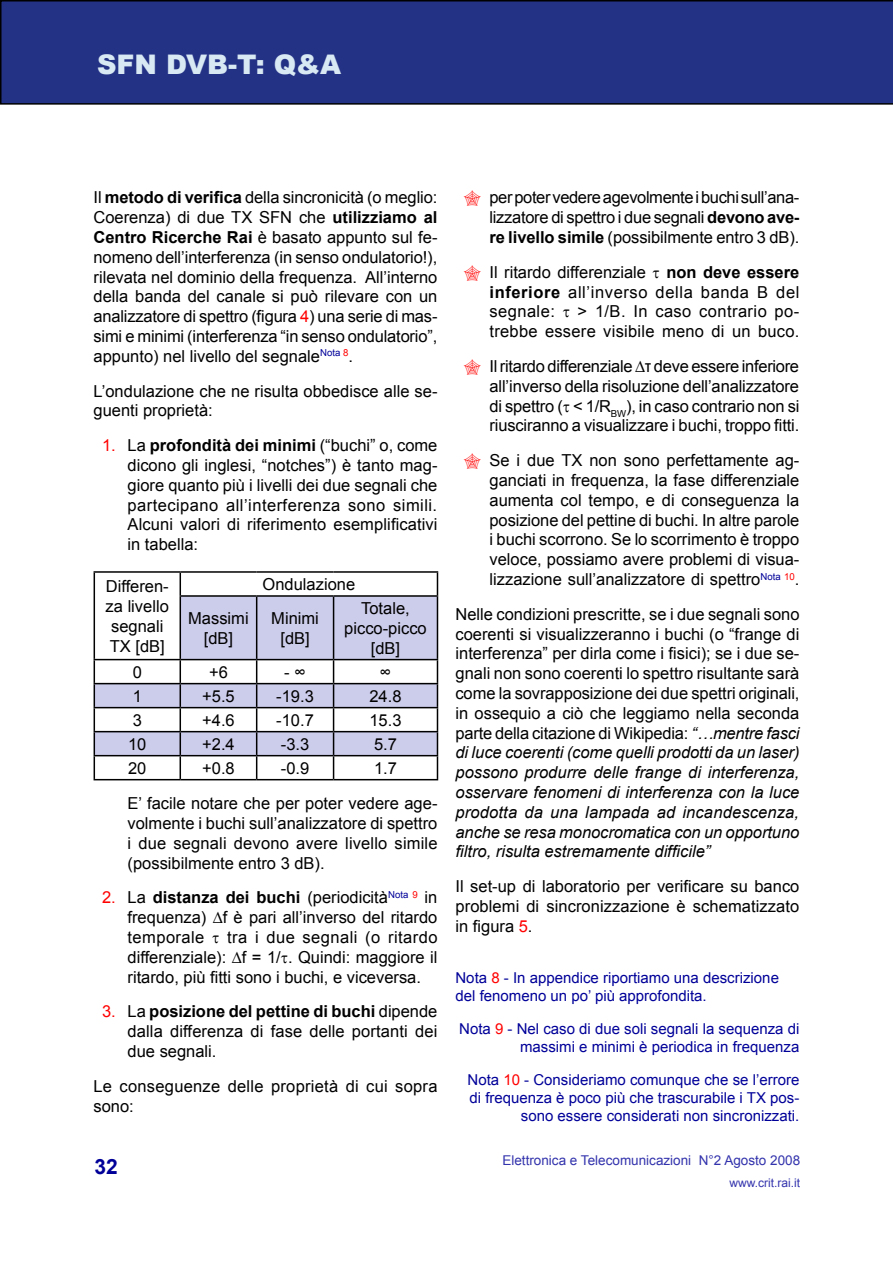
<style>
.page{position:relative;width:893px;height:1263px;background:#fff}
.page>*{position:absolute;margin:0;border:0;box-sizing:border-box;transform-origin:0 0}
.t1{font:900 27px "Arial";color:#d8e9f4}
.t2{font:700 21px "Arial";color:#009}
.t3{font:16.5px/19.8px "Arial";color:#000;text-align:justify}
.t4{font:16.5px "Arial";color:#f00}
.t5{font:15px/18px "Arial";color:#009;text-align:right}
.t6{font:13.5px "Arial";color:#3333ad}
.t7{font:12px "Arial";color:#3333ad}
.s1{font-weight:700}
.s2{color:#f00}
.s3{font-style:italic}
</style>
<div class="page">
<div style="left:0;top:0;width:892px;height:105px;background:#243285"></div>
<svg style="left:892px;top:0;width:1px;height:105px"></svg>
<svg style="left:95px;top:596px;width:342px;height:159px;fill:#cccceb"></svg>
<hr style="left:94px;top:571px;width:86px;height:2px;background:#000">
<svg style="left:94px;top:573px;width:1px;height:23px"></svg>
<hr style="left:180px;top:571px;width:77px;height:2px;background:#000">
<svg style="left:180px;top:573px;width:1px;height:22px"></svg>
<hr style="left:257px;top:571px;width:77px;height:2px;background:#000">
<hr style="left:334px;top:571px;width:104px;height:2px;background:#000">
<svg style="left:437px;top:573px;width:1px;height:22px"></svg>
<hr style="left:94px;top:596px;width:1px;height:63px;background:#000">
<hr style="left:180px;top:595px;width:77px;height:2px;background:#000">
<hr style="left:180px;top:597px;width:1px;height:62px;background:#000">
<hr style="left:257px;top:595px;width:77px;height:2px;background:#000">
<hr style="left:256px;top:597px;width:1px;height:62px;background:#000">
<hr style="left:334px;top:595px;width:104px;height:2px;background:#000">
<hr style="left:333px;top:597px;width:1px;height:62px;background:#000">
<hr style="left:437px;top:597px;width:1px;height:62px;background:#000">
<hr style="left:94px;top:659px;width:86px;height:1px;background:#000">
<hr style="left:180px;top:659px;width:77px;height:1px;background:#000">
<hr style="left:257px;top:659px;width:77px;height:1px;background:#000">
<hr style="left:334px;top:659px;width:104px;height:1px;background:#000">
<hr style="left:94px;top:683px;width:86px;height:1px;background:#000">
<hr style="left:180px;top:683px;width:77px;height:1px;background:#000">
<hr style="left:257px;top:683px;width:77px;height:1px;background:#000">
<hr style="left:334px;top:683px;width:104px;height:1px;background:#000">
<hr style="left:94px;top:707px;width:86px;height:1px;background:#000">
<hr style="left:180px;top:707px;width:77px;height:1px;background:#000">
<hr style="left:257px;top:707px;width:77px;height:1px;background:#000">
<hr style="left:334px;top:707px;width:104px;height:1px;background:#000">
<hr style="left:94px;top:731px;width:86px;height:1px;background:#000">
<hr style="left:180px;top:731px;width:77px;height:1px;background:#000">
<hr style="left:257px;top:731px;width:77px;height:1px;background:#000">
<hr style="left:334px;top:731px;width:104px;height:1px;background:#000">
<hr style="left:94px;top:755px;width:86px;height:1px;background:#000">
<svg style="left:94px;top:660px;width:1px;height:119px"></svg>
<hr style="left:180px;top:755px;width:77px;height:1px;background:#000">
<svg style="left:180px;top:660px;width:1px;height:119px"></svg>
<hr style="left:257px;top:755px;width:77px;height:1px;background:#000">
<svg style="left:256px;top:660px;width:1px;height:119px"></svg>
<hr style="left:334px;top:755px;width:104px;height:1px;background:#000">
<svg style="left:333px;top:660px;width:1px;height:119px"></svg>
<svg style="left:437px;top:660px;width:1px;height:119px"></svg>
<hr style="left:94px;top:779px;width:86px;height:1px;background:#000">
<hr style="left:180px;top:779px;width:77px;height:1px;background:#000">
<hr style="left:257px;top:779px;width:77px;height:1px;background:#000">
<hr style="left:334px;top:779px;width:104px;height:1px;background:#000">
<p class="t1" style="left:97px;top:45px;width:246px">SFN DVB-T: Q&amp;A</p>
<p class="t3" style="left:94px;top:188px;width:345px">Il <span class="s1">metodo di verifica</span> della sincronicità (o meglio:<br>Coerenza) di due TX SFN che <span class="s1">utilizziamo al Centro Ricerche Rai</span> è basato appunto sul fe&shy;nomeno dell’interferenza (in senso ondulatorio!), rilevata nel dominio della frequenza. All’interno della banda del canale si può rilevare con un analizzatore di spettro (figura <span class="s2">4</span>) una serie di mas&shy;simi e minimi (interferenza “in senso ondulatorio”, appunto) nel livello del segnale<sup>Nota</sup> <sup>8</sup>.</p>
<p class="t3" style="left:94px;top:381px;width:345px">L’ondulazione che ne risulta obbedisce alle se&shy;guenti proprietà:</p>
<p class="t3" style="left:128px;top:436px;width:311px">La <span class="s1">profondità dei minimi</span> (“buchi” o, come dicono gli inglesi, “notches”) è tanto mag&shy;giore quanto più i livelli dei due segnali che partecipano all’interferenza sono simili.<br>Alcuni valori di riferimento esemplificativi in tabella:</p>
<p class="t3" style="left:106px;top:577px;width:65px;text-align:center">Differen&shy;za livello segnali<br>TX [dB]</p>
<p class="t3" style="left:263px;top:574px;width:94px">Ondulazione</p>
<p class="t4" style="left:102px;top:435px;width:15px">1.</p>
<p class="t3" style="left:188px;top:608px;width:62px;text-align:center">Massimi [dB]</p>
<p class="t3" style="left:271px;top:608px;width:49px;text-align:center">Minimi [dB]</p>
<p class="t3" style="left:344px;top:598px;width:84px;text-align:center">Totale, picco-picco [dB]</p>
<p class="t3" style="left:133px;top:662px;width:11px">0</p>
<p class="t3" style="left:209px;top:662px;width:20px">+6</p>
<p class="t3" style="left:284px;top:662px;width:23px">- ∞</p>
<p class="t3" style="left:380px;top:662px;width:13px">∞</p>
<p class="t3" style="left:133px;top:686px;width:11px">1</p>
<p class="t3" style="left:202px;top:686px;width:34px">+5.5</p>
<p class="t3" style="left:276px;top:686px;width:39px">-19.3</p>
<p class="t3" style="left:369px;top:686px;width:34px">24.8</p>
<p class="t3" style="left:133px;top:710px;width:11px">3</p>
<p class="t3" style="left:202px;top:710px;width:34px">+4.6</p>
<p class="t3" style="left:276px;top:710px;width:39px">-10.7</p>
<p class="t3" style="left:369px;top:710px;width:34px">15.3</p>
<p class="t3" style="left:128px;top:734px;width:20px">10</p>
<p class="t3" style="left:202px;top:734px;width:34px">+2.4</p>
<p class="t3" style="left:281px;top:734px;width:30px">-3.3</p>
<p class="t3" style="left:374px;top:734px;width:24px">5.7</p>
<p class="t3" style="left:128px;top:758px;width:20px">20</p>
<p class="t3" style="left:202px;top:758px;width:34px">+0.8</p>
<p class="t3" style="left:281px;top:758px;width:30px">-0.9</p>
<p class="t3" style="left:128px;top:750px;width:311px;line-height:35.5px;text-indent:246px">1.7<br>E’ facile notare che per poter vedere age-</p>
<p class="t3" style="left:128px;top:813px;width:311px">volmente i buchi sull’analizzatore di spettro i due segnali devono avere livello simile (possibilmente entro 3 dB).</p>
<p class="t3" style="left:128px;top:888px;width:311px">La <span class="s1">distanza dei buchi</span> (periodicità<sup>Nota</sup> <sup>9</sup> in frequenza) ∆f è pari all’inverso del ritardo temporale</p>
<p class="t4" style="left:102px;top:887px;width:15px">2.</p>
<p class="t3" style="left:128px;top:927px;width:311px;text-indent:100px">tra i due segnali (o ritardo differenziale): ∆f = 1/ . Quindi: maggiore il ritardo, più fitti sono i buchi, e viceversa.</p>
<p class="t3" style="left:128px;top:1002px;width:311px">La <span class="s1">posizione del pettine di buchi</span> dipende dalla differenza di fase delle portanti dei due segnali.</p>
<p class="t3" style="left:94px;top:1076px;width:345px">Le conseguenze delle proprietà di cui sopra sono:</p>
<p class="t4" style="left:102px;top:1001px;width:15px">3.</p>
<p class="t2" style="left:95px;top:1153px;width:25px">32</p>
<p class="t3" style="left:489px;top:188px;width:311px">per poter vedere agevolmente i buchi sull’ana&shy;lizzatore di spettro i due segnali <span class="s1">devono ave&shy;re livello simile</span> (possibilmente entro 3 dB).</p>
<p class="t3" style="left:489px;top:262px;width:311px">Il ritardo differenziale <span class="s1">non deve essere inferiore</span> all’inverso della banda B del segnale:</p>
<p class="t3" style="left:489px;top:302px;width:311px;text-align:right">&gt; 1/B. In caso contrario po-<br>trebbe essere visibile meno di un buco.</p>
<p class="t3" style="left:489px;top:356px;width:311px">Il ritardo differenziale ∆τ deve essere inferiore all’inverso della risoluzione dell’analizzatore di spettro ( &lt; 1/R<sub>BW</sub>), in caso contrario non si riusciranno a visualizzare i buchi, troppo fitti.</p>
<p class="t3" style="left:489px;top:451px;width:311px">Se i due TX non sono perfettamente ag&shy;ganciati in frequenza, la fase differenziale aumenta col tempo, e di conseguenza la posizione del pettine di buchi. In altre parole i buchi scorrono. Se lo scorrimento è troppo veloce, possiamo avere problemi di visua&shy;lizzazione sull’analizzatore di spettro<sup>Nota</sup> <sup>10</sup>.</p>
<p class="t3" style="left:455px;top:604px;width:346px">Nelle condizioni prescritte, se i due segnali sono coerenti si visualizzeranno i buchi (o “frange di interferenza” per dirla come i fisici); se i due se&shy;gnali non sono coerenti lo spettro risultante sarà come la sovrapposizione dei due spettri originali, in ossequio a ciò che leggiamo nella seconda parte della citazione di Wikipedia: <span class="s3">“…mentre fasci di luce coerenti (come quelli prodotti da un laser) possono produrre delle frange di interferenza, osservare fenomeni di interferenza con la luce prodotta da una lampada ad incandescenza, anche se resa monocromatica con un opportuno filtro, risulta estremamente difficile”</span></p>
<p class="t3" style="left:455px;top:877px;width:345px">Il set-up di laboratorio per verificare su banco problemi di sincronizzazione è schematizzato in figura <span class="s2">5</span>.</p>
<p class="t5" style="left:455px;top:969px;width:325px;text-align:left">Nota <span class="s2">8</span> - In appendice riportiamo una descrizione del fenomeno un po’ più approfondita.</p>
<p class="t5" style="left:459px;top:1020px;width:342px">Nota <span class="s2">9</span> - Nel caso di due soli segnali la sequenza di massimi e minimi è periodica in frequenza</p>
<p class="t5" style="left:468px;top:1071px;width:333px">Nota <span class="s2">10</span> - Consideriamo comunque che se l’errore di frequenza è poco più che trascurabile i TX pos&shy;sono essere considerati non sincronizzati.</p>
<p class="t6" style="left:502px;top:1151px;width:299px">Elettronica e Telecomunicazioni N°2 Agosto 2008</p>
<p class="t7" style="left:730px;top:1174px;width:72px">www.crit.rai.it</p>
</div>
